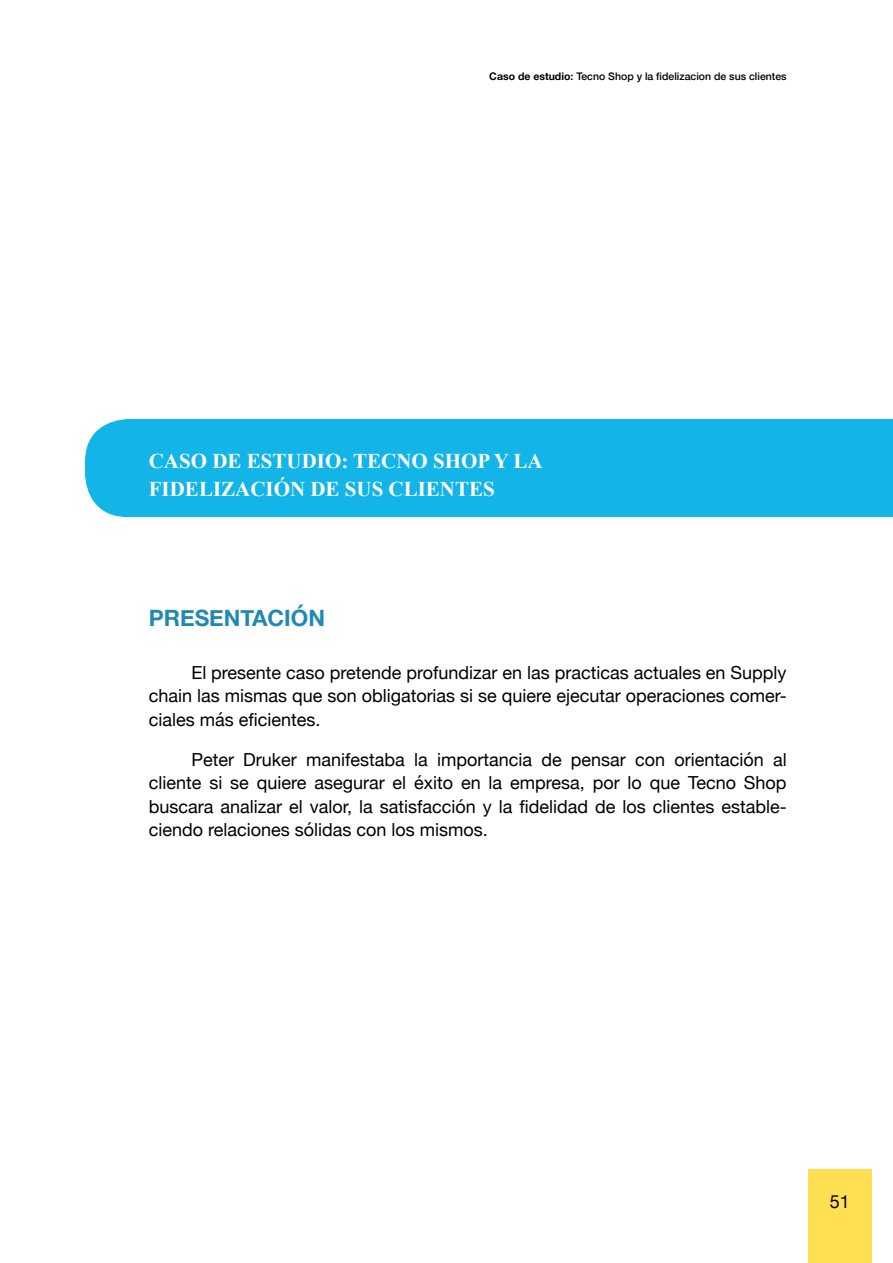
<style>
.page{position:relative;width:893px;height:1263px;background:#fff}
.page>*{position:absolute;margin:0;border:0;box-sizing:border-box;transform-origin:0 0}
.Heading_2{font:700 22.5px "Helvetica Neue";color:#2189b0}
.Heading_1{font:700 21px/27.8px "Times New Roman";color:#fff}
.t1{font:18px/23.4px "Helvetica Neue";color:#000;text-align:justify}
.t2{font:500 10.5px "Helvetica Neue";color:#000}
.s1{font-weight:700}
</style>
<div class="page">
<div style="left:808px;top:1169px;width:64px;height:94px;background:#ffe052"></div>
<div style="left:85px;top:419px;width:808px;height:98px;background:#13b4e8"></div>
<p class="t2" style="left:489px;top:67px;width:299px"><span class="s1">Caso de estudio</span>: Tecno Shop y la fidelizacion de sus clientes</p>
<h1 class="Heading_1" style="left:149px;top:447px;width:395px">CASO DE ESTUDIO: TECNO SHOP Y LA<br>FIDELIZACIÓN DE SUS CLIENTES</h1>
<p class="Heading_2" style="left:149px;top:600px;width:178px">PRESENTACIÓN</p>
<p class="t1" style="left:149px;top:662px;width:639px;text-indent:43px">El presente caso pretende profundizar en las practicas actuales en Supply chain las mismas que son obligatorias si se quiere ejecutar operaciones comer&shy;ciales más eficientes.</p>
<p class="t1" style="left:149px;top:749px;width:639px;text-indent:43px">Peter Druker manifestaba la importancia de pensar con orientación al cliente si se quiere asegurar el éxito en la empresa, por lo que Tecno Shop buscara analizar el valor, la satisfacción y la fidelidad de los clientes estable&shy;ciendo relaciones sólidas con los mismos.</p>
<p class="t1" style="left:830px;top:1191px;width:22px">51</p>
</div>
